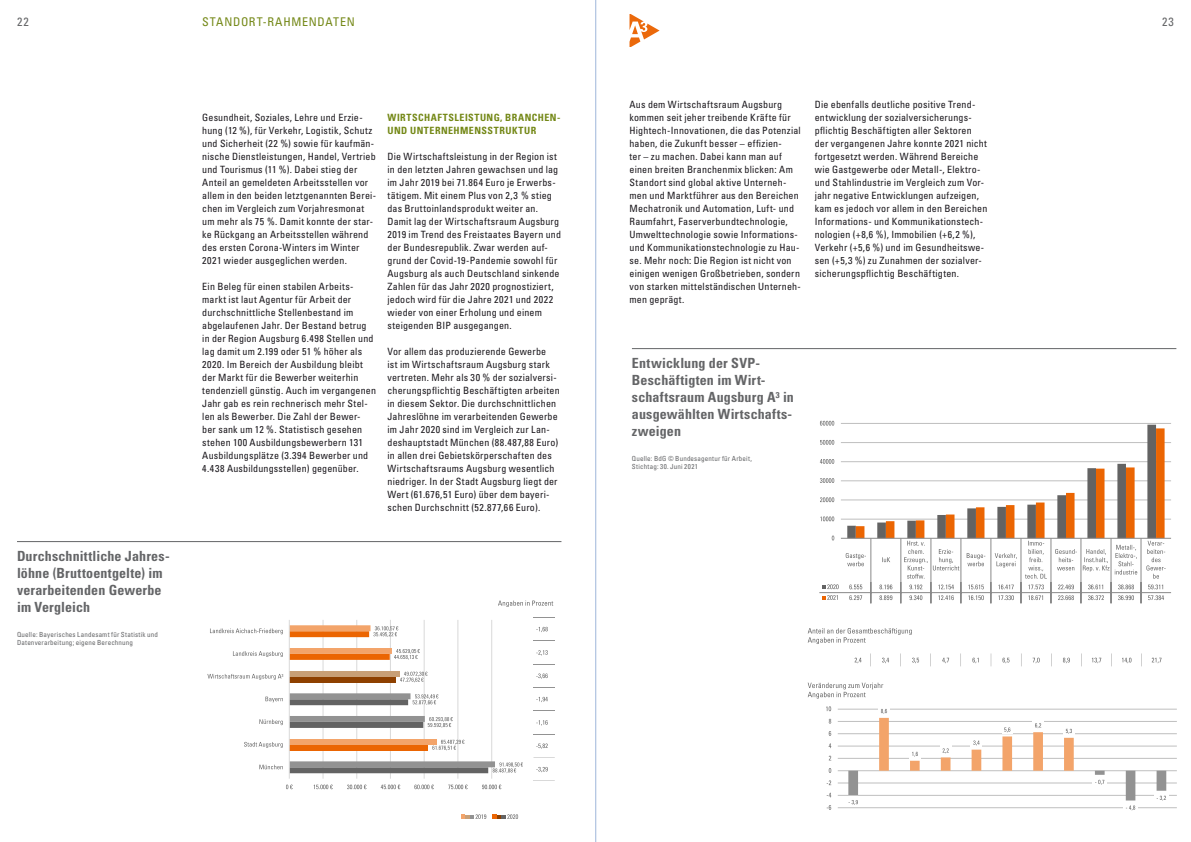
<style>
.page{position:relative;width:1191px;height:842px;background:#fff}
.page>*{position:absolute;margin:0;border:0;box-sizing:border-box;transform-origin:0 0}
.t1{font:700 condensed 14px/17px "Univers LT Std";letter-spacing:.01em;color:#646567}
.t2{font:condensed 12px "Univers LT Std";letter-spacing:.055em;color:#748817}
.t3{font:condensed 12px "Univers LT Std";color:#646567}
.t4{font:condensed 10px/13px "Univers LT Std";letter-spacing:.015em;color:#1a171c}
.t5{font:700 condensed 10px/13px "Univers LT Std";letter-spacing:.045em;color:#748817}
.t6{font:condensed 7px/8px "Univers LT Std";letter-spacing:.025em;color:#646567}
</style>
<div class="page">
<svg style="left:629px;top:14px;width:30px;height:33px"></svg>
<hr style="left:17px;top:541px;width:544px;height:1px;background:#646567">
<svg style="left:536px;top:627px;width:12px;height:5px"></svg>
<svg style="left:533px;top:617px;width:22px;height:1px"></svg>
<svg style="left:536px;top:650px;width:12px;height:5px"></svg>
<svg style="left:533px;top:640px;width:22px;height:1px"></svg>
<svg style="left:536px;top:673px;width:12px;height:6px"></svg>
<svg style="left:533px;top:664px;width:22px;height:1px"></svg>
<svg style="left:536px;top:697px;width:12px;height:5px"></svg>
<svg style="left:533px;top:687px;width:22px;height:1px"></svg>
<svg style="left:536px;top:720px;width:12px;height:5px"></svg>
<svg style="left:533px;top:710px;width:22px;height:1px"></svg>
<svg style="left:536px;top:743px;width:12px;height:6px"></svg>
<svg style="left:533px;top:734px;width:22px;height:1px"></svg>
<svg style="left:536px;top:767px;width:12px;height:5px"></svg>
<svg style="left:533px;top:757px;width:22px;height:1px"></svg>
<svg style="left:533px;top:780px;width:22px;height:1px"></svg>
<hr style="left:323px;top:620px;width:1px;height:159px;background:#d9d9d9">
<hr style="left:356px;top:620px;width:1px;height:159px;background:#d9d9d9">
<hr style="left:390px;top:620px;width:1px;height:159px;background:#d9d9d9">
<hr style="left:424px;top:620px;width:1px;height:159px;background:#d9d9d9">
<hr style="left:457px;top:620px;width:1px;height:159px;background:#d9d9d9">
<hr style="left:491px;top:620px;width:1px;height:159px;background:#d9d9d9">
<div style="left:289px;top:676px;width:106px;height:6px;background:#8e4000"></div>
<div style="left:289px;top:671px;width:111px;height:5px;background:#c89f76"></div>
<hr style="left:289px;top:620px;width:1px;height:159px;background:#d9d9d9">
<svg style="left:289px;top:693px;width:234px;height:80px"></svg>
<svg style="left:400px;top:672px;width:27px;height:10px"></svg>
<svg style="left:289px;top:625px;width:131px;height:35px"></svg>
<svg style="left:286px;top:784px;width:215px;height:5px"></svg>
<svg style="left:259px;top:765px;width:24px;height:4px"></svg>
<svg style="left:244px;top:742px;width:39px;height:6px"></svg>
<svg style="left:259px;top:719px;width:24px;height:6px"></svg>
<svg style="left:265px;top:697px;width:18px;height:5px"></svg>
<svg style="left:207px;top:674px;width:76px;height:6px"></svg>
<svg style="left:233px;top:651px;width:50px;height:6px"></svg>
<svg style="left:210px;top:628px;width:73px;height:6px"></svg>
<svg style="left:461px;top:814px;width:25px;height:5px"></svg>
<svg style="left:492px;top:814px;width:26px;height:5px"></svg>
<svg style="left:498px;top:600px;width:55px;height:7px"></svg>
<hr style="left:632px;top:348px;width:544px;height:1px;background:#646567">
<svg style="left:807px;top:628px;width:104px;height:16px"></svg>
<svg style="left:807px;top:683px;width:76px;height:15px"></svg>
<hr style="left:841px;top:519px;width:330px;height:1px;background:#bfbfbf">
<hr style="left:841px;top:500px;width:330px;height:1px;background:#bfbfbf">
<hr style="left:841px;top:481px;width:330px;height:1px;background:#bfbfbf">
<hr style="left:841px;top:461px;width:330px;height:1px;background:#bfbfbf">
<hr style="left:841px;top:442px;width:330px;height:1px;background:#bfbfbf">
<hr style="left:841px;top:423px;width:330px;height:1px;background:#bfbfbf">
<hr style="left:841px;top:538px;width:330px;height:1px;background:#898989">
<svg style="left:831px;top:536px;width:3px;height:4px"></svg>
<svg style="left:820px;top:516px;width:14px;height:5px"></svg>
<svg style="left:820px;top:497px;width:14px;height:5px"></svg>
<svg style="left:820px;top:478px;width:14px;height:5px"></svg>
<svg style="left:820px;top:459px;width:14px;height:5px"></svg>
<svg style="left:820px;top:440px;width:14px;height:5px"></svg>
<svg style="left:820px;top:421px;width:14px;height:5px"></svg>
<svg style="left:822px;top:584px;width:16px;height:5px"></svg>
<hr style="left:819px;top:592px;width:352px;height:1px;background:#898989">
<svg style="left:822px;top:595px;width:15px;height:5px"></svg>
<svg style="left:845px;top:425px;width:320px;height:178px"></svg>
<hr style="left:837px;top:807px;width:339px;height:1px;background:#bfbfbf">
<hr style="left:837px;top:795px;width:339px;height:1px;background:#bfbfbf">
<hr style="left:837px;top:783px;width:339px;height:1px;background:#bfbfbf">
<hr style="left:837px;top:770px;width:339px;height:1px;background:#bfbfbf">
<hr style="left:837px;top:758px;width:339px;height:1px;background:#bfbfbf">
<hr style="left:837px;top:746px;width:339px;height:1px;background:#bfbfbf">
<hr style="left:837px;top:733px;width:339px;height:1px;background:#bfbfbf">
<hr style="left:837px;top:721px;width:339px;height:1px;background:#bfbfbf">
<hr style="left:837px;top:709px;width:339px;height:1px;background:#bfbfbf">
<div style="left:1154px;top:793px;width:14px;height:9px;background:#fff"></div>
<svg style="left:848px;top:709px;width:318px;height:101px"></svg>
<svg style="left:826px;top:805px;width:5px;height:5px"></svg>
<svg style="left:826px;top:793px;width:5px;height:4px"></svg>
<svg style="left:826px;top:780px;width:5px;height:5px"></svg>
<svg style="left:828px;top:768px;width:3px;height:5px"></svg>
<svg style="left:828px;top:731px;width:3px;height:5px"></svg>
<svg style="left:828px;top:719px;width:3px;height:4px"></svg>
<svg style="left:826px;top:706px;width:5px;height:5px"></svg>
<svg style="left:854px;top:653px;width:307px;height:13px"></svg>
<hr style="left:595px;top:0;width:1px;height:842px;background:#9fb6db">
<p class="t3" style="left:17px;top:14px;width:13px">22</p>
<p class="t2" style="left:202px;top:14px;width:154px">STANDORT-RAHMENDATEN</p>
<p class="t3" style="left:1162px;top:14px;width:13px">23</p>
<h1 class="t1" style="left:17px;top:547px;width:154px">Durchschnittliche Jahres&shy;löhne (Bruttoentgelte) im verarbeitenden Gewerbe im Vergleich</h1>
<p class="t6" style="left:17px;top:630px;width:143px">Quelle: Bayerisches Landesamt für Statistik und<br>Datenverarbeitung; eigene Berechnung</p>
<p class="t4" style="left:202px;top:111px;width:175px">Gesundheit, Soziales, Lehre und Erzie&shy;hung (12 %), für Verkehr, Logistik, Schutz und Sicherheit (22 %) sowie für kaufmän&shy;nische Dienstleistungen, Handel, Vertrieb und Tourismus (11 %). Dabei stieg der Anteil an gemeldeten Arbeitsstellen vor allem in den beiden letztgenannten Berei&shy;chen im Vergleich zum Vorjahresmonat um mehr als 75 %. Damit konnte der star&shy;ke Rückgang an Arbeitsstellen während des ersten Corona-Winters im Winter 2021 wieder ausgeglichen werden.</p>
<p class="t4" style="left:202px;top:280px;width:175px">Ein Beleg für einen stabilen Arbeits&shy;markt ist laut Agentur für Arbeit der durchschnittliche Stellenbestand im abgelaufenen Jahr. Der Bestand betrug in der Region Augsburg 6.498 Stellen und lag damit um 2.199 oder 51 % höher als 2020. Im Bereich der Ausbildung bleibt der Markt für die Bewerber weiterhin tendenziell günstig. Auch im vergangenen Jahr gab es rein rechnerisch mehr Stel&shy;len als Bewerber. Die Zahl der Bewer&shy;ber sank um 12 %. Statistisch gesehen stehen 100 Ausbildungsbewerbern 131<br>Ausbildungsplätze (3.394 Bewerber und 4.438 Ausbildungsstellen) gegenüber.</p>
<p class="t5" style="left:387px;top:111px;width:174px">WIRTSCHAFTSLEISTUNG, BRANCHEN-<br>UND UNTERNEHMENSSTRUKTUR</p>
<p class="t4" style="left:387px;top:150px;width:175px">Die Wirtschaftsleistung in der Region ist in den letzten Jahren gewachsen und lag im Jahr 2019 bei 71.864 Euro je Erwerbs&shy;tätigem. Mit einem Plus von 2,3 % stieg das Bruttoinlandsprodukt weiter an.<br>Damit lag der Wirtschaftsraum Augsburg 2019 im Trend des Freistaates Bayern und der Bundesrepublik. Zwar werden auf&shy;grund der Covid-19-Pandemie sowohl für Augsburg als auch Deutschland sinkende Zahlen für das Jahr 2020 prognostiziert, jedoch wird für die Jahre 2021 und 2022 wieder von einer Erholung und einem steigenden BIP ausgegangen.</p>
<p class="t4" style="left:387px;top:345px;width:174px">Vor allem das produzierende Gewerbe<br>ist im Wirtschaftsraum Augsburg stark vertreten. Mehr als 30 % der sozialversi&shy;cherungspflichtig Beschäftigten arbeiten in diesem Sektor. Die durchschnittlichen Jahreslöhne im verarbeitenden Gewerbe im Jahr 2020 sind im Vergleich zur Lan&shy;deshauptstadt München (88.487,88 Euro) in allen drei Gebietskörperschaften des Wirtschaftsraums Augsburg wesentlich niedriger. In der Stadt Augsburg liegt der Wert (61.676,51 Euro) über dem bayeri&shy;schen Durchschnitt (52.877,66 Euro).</p>
<p class="t4" style="left:629px;top:98px;width:173px">Aus dem Wirtschaftsraum Augsburg kommen seit jeher treibende Kräfte für Hightech-Innovationen, die das Potenzial haben, die Zukunft besser – effizien-<br>ter – zu machen. Dabei kann man auf einen breiten Branchenmix blicken: Am Standort sind global aktive Unterneh&shy;men und Marktführer aus den Bereichen Mechatronik und Automation, Luft- und Raumfahrt, Faserverbundtechnologie, Umwelttechnologie sowie Informations&shy;und Kommunikationstechnologie zu Hau&shy;se. Mehr noch: Die Region ist nicht von einigen wenigen Großbetrieben, sondern von starken mittelständischen Unterneh&shy;men geprägt.</p>
<p class="t4" style="left:814px;top:98px;width:174px">Die ebenfalls deutliche positive Trend&shy;entwicklung der sozialversicherungs&shy;pflichtig Beschäftigten aller Sektoren der vergangenen Jahre konnte 2021 nicht fortgesetzt werden. Während Bereiche wie Gastgewerbe oder Metall-, Elektro&shy;und Stahlindustrie im Vergleich zum Vor&shy;jahr negative Entwicklungen aufzeigen, kam es jedoch vor allem in den Bereichen Informations- und Kommunikationstech&shy;nologien (+8,6 %), Immobilien (+6,2 %), Verkehr (+5,6 %) und im Gesundheitswe&shy;sen (+5,3 %) zu Zunahmen der sozialver&shy;sicherungspflichtig Beschäftigten.</p>
<h1 class="t1" style="left:632px;top:354px;width:163px">Entwicklung der SVP-<br>Beschäftigten im Wirt&shy;schaftsraum Augsburg A³ in ausgewählten Wirtschafts&shy;zweigen</h1>
<p class="t6" style="left:632px;top:454px;width:122px">Quelle: BdG © Bundesagentur für Arbeit,<br>Stichtag: 30. Juni 2021</p>
</div>
